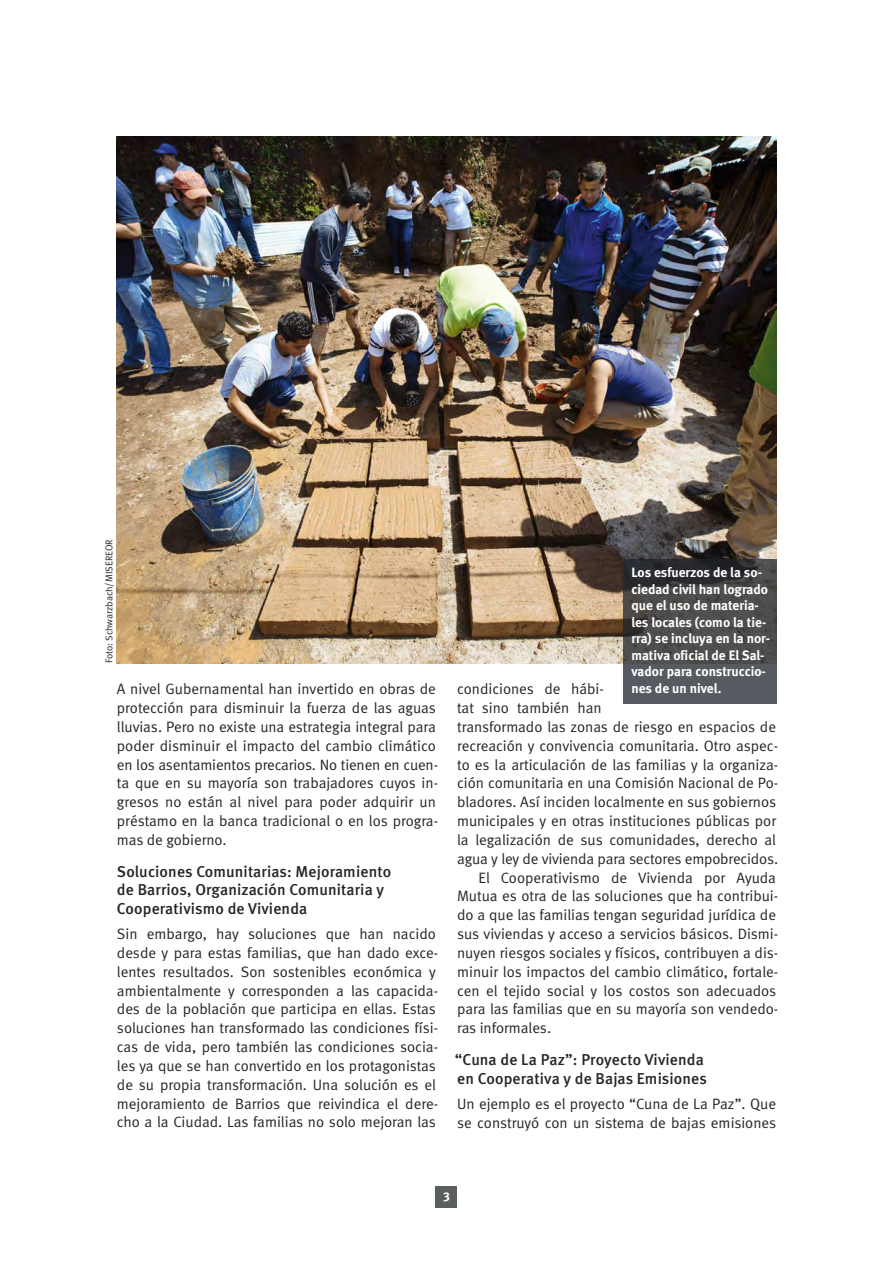
<style>
.page{position:relative;width:893px;height:1263px;background:#fff}
.page>*{position:absolute;margin:0;border:0;box-sizing:border-box;transform-origin:0 0}
.t1{font:15.75px/18.8px "Meta Medium LF";letter-spacing:.01em;color:#272526}
.t2{font:15px/18.9px "Meta Normal LF";color:#272526}
.t3{font:13.5px/16.5px "Meta Bold LF";color:#fff}
.t4{font:12.75px "Meta Plus Bold Caps";color:#fff}
.t5{font:9.75px "Meta Normal LF";letter-spacing:-.005em;color:#272526}
</style>
<div class="page">
<div style="left:436px;top:1186px;width:21px;height:22px;background:#5b5f5c"></div>
<img style="left:117px;top:136px;width:659px;height:527px">
<div style="left:623px;top:559px;width:153px;height:144px;background:#20242b;opacity:.75"></div>
<p class="t5" style="left:106px;top:663px;width:125px;rotate:-90deg">Foto: Schwarzbach/MISEREOR</p>
<p class="t2" style="left:117px;top:681px;width:323px">A nivel Gubernamental han invertido en obras de protección para disminuir la fuerza de las aguas lluvias. Pero no existe una estrategia integral para poder disminuir el impacto del cambio climático en los asentamientos precarios. No tienen en cuen&shy;ta que en su mayoría son trabajadores cuyos in&shy;gresos no están al nivel para poder adquirir un préstamo en la banca tradicional o en los progra&shy;mas de gobierno.</p>
<p class="t1" style="left:117px;top:863px;width:276px">Soluciones Comunitarias: Mejoramiento de Barrios, Organización Comunitaria y<br>Cooperativismo de Vivienda</p>
<p class="t2" style="left:117px;top:926px;width:323px">Sin embargo, hay soluciones que han nacido desde y para estas familias, que han dado exce&shy;lentes resultados. Son sostenibles económica y ambientalmente y corresponden a las capacida&shy;des de la población que participa en ellas. Estas soluciones han transformado las condiciones físi&shy;cas de vida, pero también las condiciones socia&shy;les ya que se han convertido en los protagonistas de su propia transformación. Una solución es el mejoramiento de Barrios que reivindica el dere&shy;cho a la Ciudad. Las familias no solo mejoran las</p>
<p class="t3" style="left:631px;top:566px;width:140px">Los esfuerzos de la so&shy;ciedad civil han logrado que el uso de materia&shy;les locales (como la tie&shy;rra) se incluya en la nor&shy;mativa oficial de El Sal&shy;vador para construccio&shy;nes de un nivel.</p>
<p class="t2" style="left:457px;top:681px;width:148px">condiciones de hábi-</p>
<p class="t2" style="left:457px;top:700px;width:146px">tat sino también han</p>
<p class="t2" style="left:457px;top:719px;width:320px">transformado las zonas de riesgo en espacios de</p>
<p class="t2" style="left:457px;top:737px;width:322px">recreación y convivencia comunitaria. Otro aspec-</p>
<p class="t2" style="left:457px;top:756px;width:323px">to es la articulación de las familias y la organiza-</p>
<p class="t2" style="left:457px;top:775px;width:323px">ción comunitaria en una Comisión Nacional de Po-</p>
<p class="t2" style="left:457px;top:794px;width:321px">bladores. Así inciden localmente en sus gobiernos</p>
<p class="t2" style="left:457px;top:813px;width:320px">municipales y en otras instituciones públicas por</p>
<p class="t2" style="left:457px;top:832px;width:321px">la legalización de sus comunidades, derecho al</p>
<p class="t2" style="left:457px;top:850px;width:322px">agua y ley de vivienda para sectores empobrecidos.</p>
<p class="t2" style="left:478px;top:869px;width:299px">El Cooperativismo de Vivienda por Ayuda</p>
<p class="t2" style="left:457px;top:888px;width:323px">Mutua es otra de las soluciones que ha contribui-</p>
<p class="t2" style="left:457px;top:907px;width:320px">do a que las familias tengan seguridad jurídica de</p>
<p class="t2" style="left:457px;top:926px;width:323px">sus viviendas y acceso a servicios básicos. Dismi-</p>
<p class="t2" style="left:457px;top:945px;width:323px">nuyen riesgos sociales y físicos, contribuyen a dis-</p>
<p class="t2" style="left:457px;top:963px;width:323px">minuir los impactos del cambio climático, fortale-</p>
<p class="t2" style="left:457px;top:982px;width:321px">cen el tejido social y los costos son adecuados</p>
<p class="t2" style="left:457px;top:1001px;width:323px">para las familias que en su mayoría son vendedo-</p>
<p class="t2" style="left:457px;top:1020px;width:96px">ras informales.</p>
<p class="t1" style="left:455px;top:1051px;width:253px">“Cuna de La Paz”: Proyecto Vivienda en Cooperativa y de Bajas Emisiones</p>
<p class="t2" style="left:457px;top:1095px;width:321px">Un ejemplo es el proyecto “Cuna de La Paz”. Que se construyó con un sistema de bajas emisiones</p>
<p class="t4" style="left:443px;top:1189px;width:8px">3</p>
</div>
